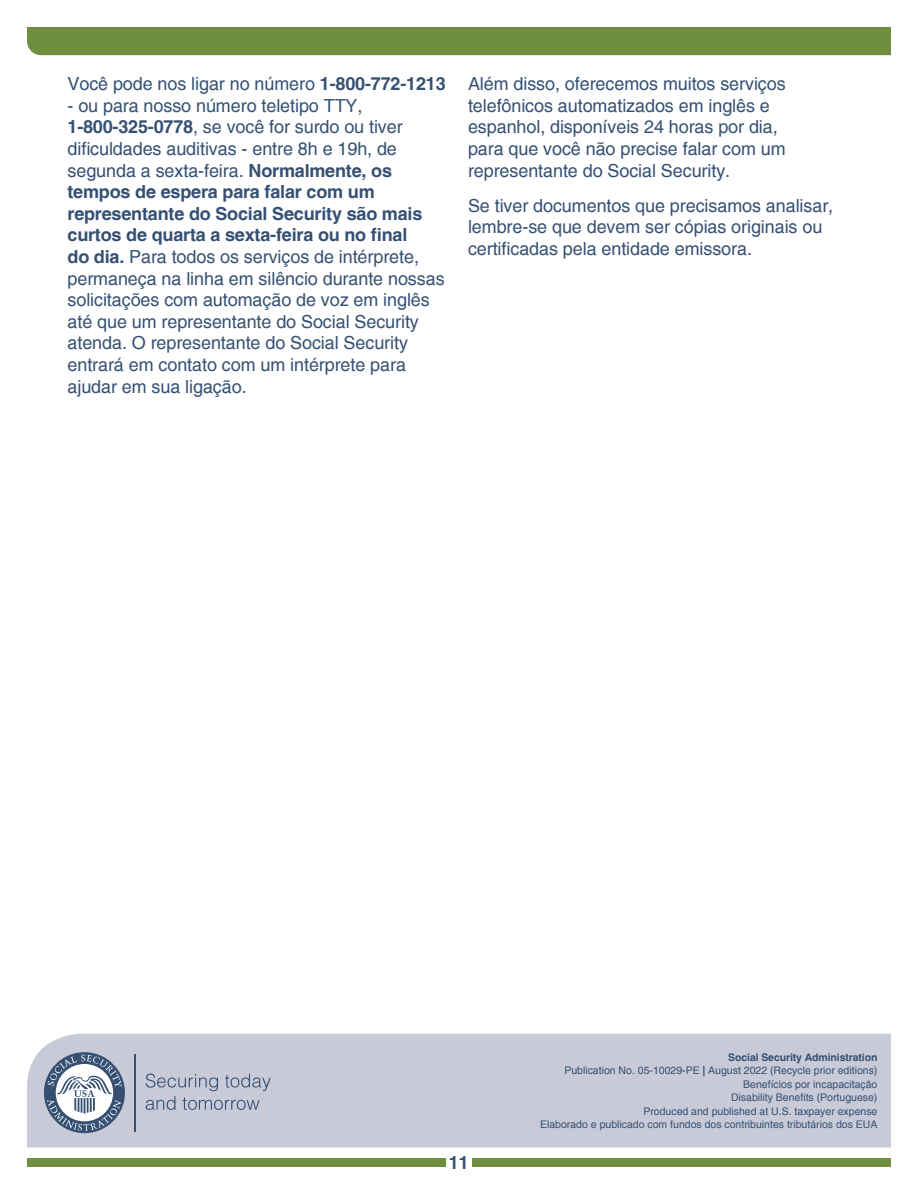
<style>
.page{position:relative;width:918px;height:1188px;background:#fff}
.page>*{position:absolute;margin:0;border:0;box-sizing:border-box;transform-origin:0 0}
.t1{font:18px/21.6px "Helvetica";letter-spacing:-.005em;color:#355073}
.t2{font:700 18px "Helvetica";color:#355073}
.t3{font:10.5px "Helvetica";color:#355073}
.t4{font:700 10.5px "Helvetica";letter-spacing:-.01em;color:#355073}
.s1{font-weight:700}
</style>
<div class="page">
<div style="left:27px;top:1159px;width:419px;height:8px;background:#6f8f40"></div>
<div style="left:472px;top:1159px;width:419px;height:8px;background:#6f8f40"></div>
<div style="left:27px;top:1034px;width:864px;height:113px;background:#c8cad7"></div>
<div style="left:27px;top:27px;width:864px;height:28px;background:#6f8f40"></div>
<div style="left:44px;top:1052px;width:81px;height:81px;background:#355073;border-radius:50%"></div>
<svg style="left:47px;top:1055px;width:75px;height:76px"></svg>
<hr style="left:135px;top:1054px;width:1px;height:77px;background:#355073">
<svg style="left:146px;top:1074px;width:125px;height:36px;background:#b1b6c7"></svg>
<p class="t1" style="left:68px;top:74px;width:380px">Você pode nos ligar no número <span class="s1">1-800-772-1213</span></p>
<p class="t1" style="left:68px;top:95px;width:379px">- ou para nosso número teletipo TTY, <span class="s1">1-800-325-0778</span>, se você for surdo ou tiver dificuldades auditivas - entre 8h e 19h, de segunda a sexta-feira. <span class="s1">Normalmente, os tempos de espera para falar com um representante do Social Security são mais curtos de quarta a sexta-feira ou no final<br>do dia.</span> Para todos os serviços de intérprete, permaneça na linha em silêncio durante nossas solicitações com automação de voz em inglês até que um representante do Social Security atenda. O representante do Social Security entrará em contato com um intérprete para ajudar em sua ligação.</p>
<p class="t1" style="left:468px;top:74px;width:319px">Além disso, oferecemos muitos serviços telefônicos automatizados em inglês e espanhol, disponíveis 24 horas por dia, para que você não precise falar com um representante do Social Security.</p>
<p class="t1" style="left:468px;top:195px;width:367px">Se tiver documentos que precisamos analisar, lembre-se que devem ser cópias originais ou certificadas pela entidade emissora.</p>
<p class="t4" style="left:728px;top:1051px;width:151px">Social Security Administration</p>
<p class="t3" style="left:564px;top:1064px;width:315px">Publication No. 05-10029-PE <span class="s1">|</span> August 2022 (Recycle prior editions)</p>
<p class="t3" style="left:743px;top:1078px;width:136px">Benefícios por incapacitação</p>
<p class="t3" style="left:731px;top:1091px;width:148px">Disability Benefits (Portuguese)</p>
<p class="t3" style="left:643px;top:1105px;width:236px">Produced and published at U.S. taxpayer expense</p>
<p class="t3" style="left:540px;top:1118px;width:339px">Elaborado e publicado com fundos dos contribuintes tributários dos EUA</p>
<p class="t2" style="left:449px;top:1152px;width:22px">11</p>
</div>
